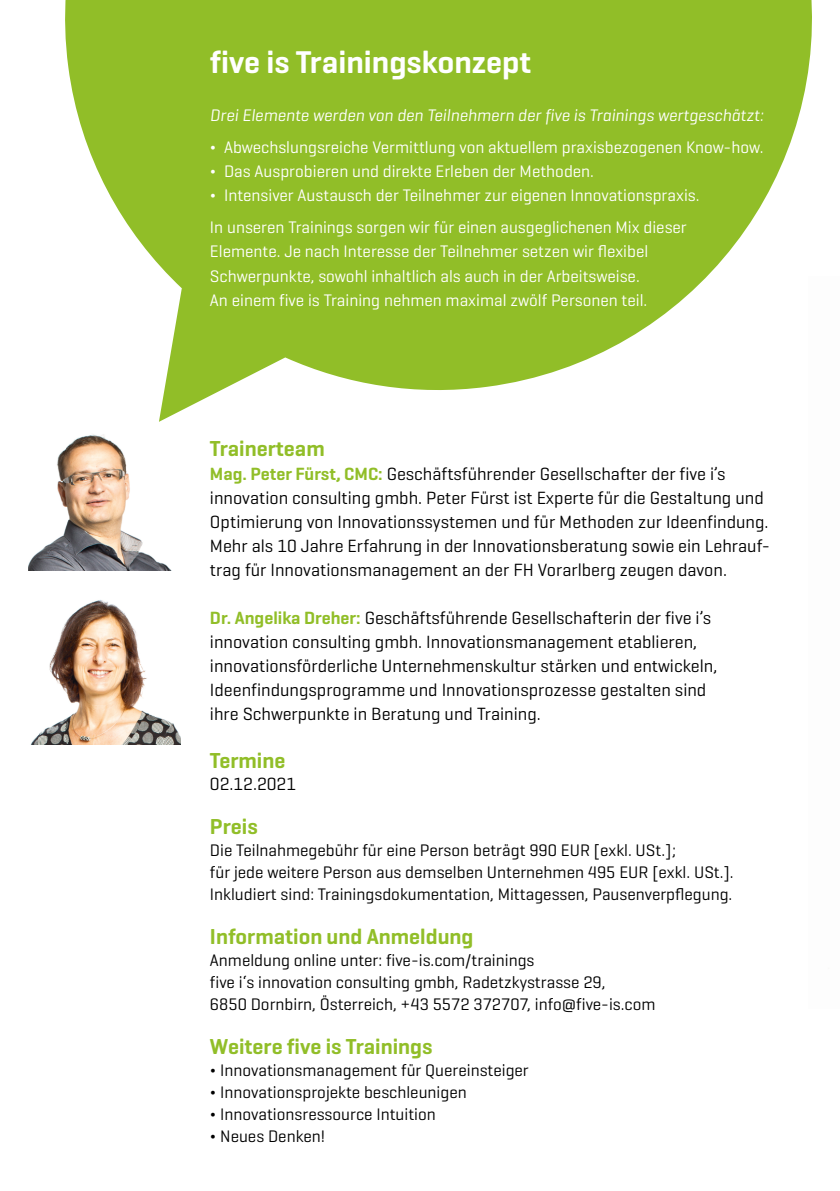
<style>
.page{position:relative;width:840px;height:1191px;background:#fff}
.page>*{position:absolute;margin:0;border:0;box-sizing:border-box;transform-origin:0 0}
.t1{font:600 32px "Geogrotesque";color:#fff}
.t2{font:600 22px "Geogrotesque";color:#91be28}
.t3{font:18px/24px "Geogrotesque";color:#000}
.t4{font:17px/22px "Geogrotesque";color:#000}
.t5{font:17px/24px "Geogrotesque";color:#fff}
.t6{font:italic 17px "Geogrotesque";color:#fff}
.s1{font-weight:600;color:#91be28}
</style>
<div class="page">
<img style="left:28px;top:434px;width:143px;height:136px">
<img style="left:31px;top:600px;width:149px;height:144px">
<svg style="left:65px;top:0;width:747px;height:422px;fill:#91be28"></svg>
<h1 class="t1" style="left:210px;top:43px;width:322px">five is Trainingskonzept</h1>
<p class="t6" style="left:210px;top:105px;width:554px">Drei Elemente werden von den Teilnehmern der five is Trainings wertgeschätzt:</p>
<p class="t5" style="left:210px;top:135px;width:554px">¬ Abwechslungsreiche Vermittlung von aktuellem praxisbezogenen Know-how. ¬ Das Ausprobieren und direkte Erleben der Methoden.<br>¬ Intensiver Austausch der Teilnehmer zur eigenen Innovationspraxis.</p>
<p class="t5" style="left:210px;top:215px;width:478px">In unseren Trainings sorgen wir für einen ausgeglichenen Mix dieser Elemente. Je nach Interesse der Teilnehmer setzen wir flexibel Schwerpunkte, sowohl inhaltlich als auch in der Arbeitsweise.<br>An einem five is Training nehmen maximal zwölf Personen teil.</p>
<p class="t2" style="left:210px;top:435px;width:116px">Trainerteam</p>
<p class="t3" style="left:210px;top:461px;width:561px"><span class="s1">Mag. Peter Fürst, CMC:</span> Geschäftsführender Gesellschafter der five i’s innovation consulting gmbh. Peter Fürst ist Experte für die Gestaltung und Optimierung von Innovationssystemen und für Methoden zur Ideenfindung.<br>Mehr als 10 Jahre Erfahrung in der Innovationsberatung sowie ein Lehrauf&shy;trag für Innovationsmanagement an der FH Vorarlberg zeugen davon.</p>
<p class="t3" style="left:210px;top:605px;width:508px"><span class="s1">Dr. Angelika Dreher:</span> Geschäftsführende Gesellschafterin der five i’s innovation consulting gmbh. Innovationsmanagement etablieren, innovationsförderliche Unternehmenskultur stärken und entwickeln, Ideenfindungsprogramme und Innovationsprozesse gestalten sind ihre Schwerpunkte in Beratung und Training.</p>
<p class="t2" style="left:210px;top:747px;width:77px">Termine</p>
<p class="t3" style="left:210px;top:771px;width:88px">02.12.2021</p>
<p class="t2" style="left:210px;top:813px;width:49px">Preis</p>
<p class="t4" style="left:210px;top:839px;width:525px">Die Teilnahmegebühr für eine Person beträgt 990 EUR [exkl. USt.];<br>für jede weitere Person aus demselben Unternehmen 495 EUR [exkl. USt.].<br>Inkludiert sind: Trainingsdokumentation, Mittagessen, Pausenverpflegung.</p>
<p class="t2" style="left:210px;top:923px;width:265px">Information und Anmeldung</p>
<p class="t4" style="left:210px;top:949px;width:447px">Anmeldung online unter: five-is.com/trainings<br>five i‘s innovation consulting gmbh, Radetzkystrasse 29,<br>6850 Dornbirn, Österreich, +43 5572 372707, info@five-is.com</p>
<p class="t2" style="left:210px;top:1033px;width:224px">Weitere five is Trainings</p>
<p class="t4" style="left:210px;top:1059px;width:320px">¬ Innovationsmanagement für Quereinsteiger ¬ Innovationsprojekte beschleunigen<br>¬ Innovationsressource Intuition<br>¬ Neues Denken!</p>
</div>
